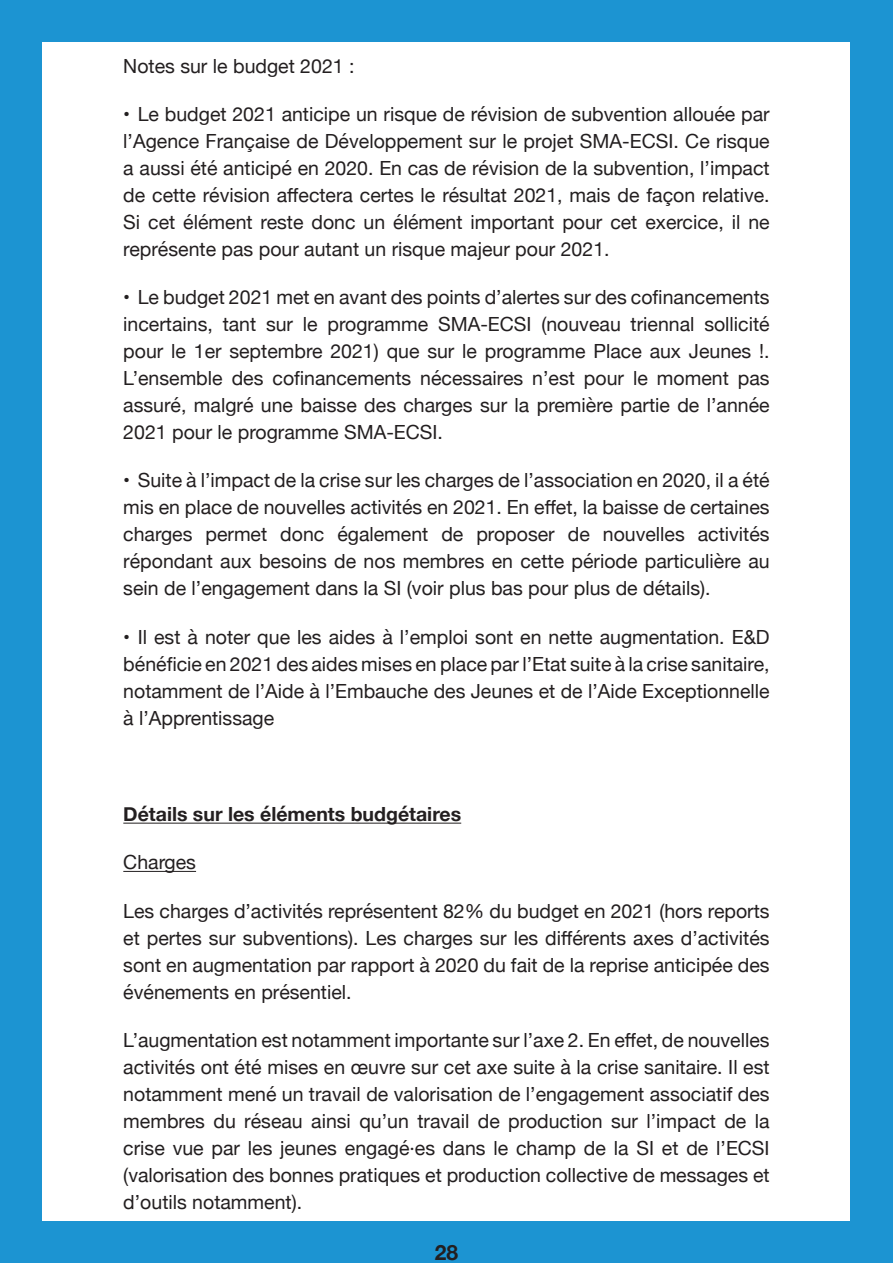
<style>
.page{position:relative;width:893px;height:1263px;background:#1c94d2}
.page>*{position:absolute;margin:0;border:0;box-sizing:border-box;transform-origin:0 0}
.t1{font:700 21px "Helvetica Neue";color:#231f20}
.t2{font:19.5px/27px "Helvetica Neue";color:#231f20;text-align:justify}
.t3{font:700 19.5px "Helvetica Neue";color:#231f20}
.s1{color:#fff}
</style>
<div class="page">
<div style="left:43px;top:42px;width:807px;height:1179px;background:#fff"></div>
<hr style="left:123px;top:823px;width:338px;height:1px;background:#231f20">
<hr style="left:123px;top:871px;width:73px;height:1px;background:#231f20">
<p class="t2" style="left:123px;top:53px;width:233px">Notes sur le budget 2021 :</p>
<p class="t2" style="left:123px;top:101px;width:648px">•<span class="s1">‑</span>Le budget 2021 anticipe un risque de révision de subvention allouée par l’Agence Française de Développement sur le projet SMA-ECSI. Ce risque a aussi été anticipé en 2020. En cas de révision de la subvention, l’impact de cette révision affectera certes le résultat 2021, mais de façon relative.<br>Si cet élément reste donc un élément important pour cet exercice, il ne représente pas pour autant un risque majeur pour 2021.</p>
<p class="t2" style="left:123px;top:285px;width:648px">•<span class="s1">‑</span>Le budget 2021 met en avant des points d’alertes sur des cofinancements incertains, tant sur le programme SMA-ECSI (nouveau triennal sollicité pour le 1er septembre 2021) que sur le programme Place aux Jeunes !.<br>L’ensemble des cofinancements nécessaires n’est pour le moment pas assuré, malgré une baisse des charges sur la première partie de l’année 2021 pour le programme SMA-ECSI.</p>
<p class="t2" style="left:123px;top:468px;width:648px">•<span class="s1">‑</span>Suite à l’impact de la crise sur les charges de l’association en 2020, il a été mis en place de nouvelles activités en 2021. En effet, la baisse de certaines charges permet donc également de proposer de nouvelles activités répondant aux besoins de nos membres en cette période particulière au sein de l’engagement dans la SI (voir plus bas pour plus de détails).</p>
<p class="t2" style="left:123px;top:624px;width:648px">•<span class="s1">‑</span>Il est à noter que les aides à l’emploi sont en nette augmentation. E&amp;D bénéficie en 2021 des aides mises en place par l’Etat suite à la crise sanitaire, notamment de l’Aide à l’Embauche des Jeunes et de l’Aide Exceptionnelle à l’Apprentissage</p>
<p class="t3" style="left:123px;top:799px;width:339px">Détails sur les éléments budgétaires</p>
<p class="t2" style="left:123px;top:850px;width:74px">Charges</p>
<p class="t2" style="left:123px;top:898px;width:648px">Les charges d’activités représentent 82% du budget en 2021 (hors reports et pertes sur subventions). Les charges sur les différents axes d’activités sont en augmentation par rapport à 2020 du fait de la reprise anticipée des événements en présentiel.</p>
<p class="t2" style="left:123px;top:1028px;width:648px">L’augmentation est notamment importante sur l’axe 2. En effet, de nouvelles activités ont été mises en œuvre sur cet axe suite à la crise sanitaire. Il est notamment mené un travail de valorisation de l’engagement associatif des membres du réseau ainsi qu’un travail de production sur l’impact de la crise vue par les jeunes engagé·es dans le champ de la SI et de l’ECSI (valorisation des bonnes pratiques et production collective de messages et d’outils notamment).</p>
<p class="t1" style="left:435px;top:1236px;width:25px">28</p>
</div>
